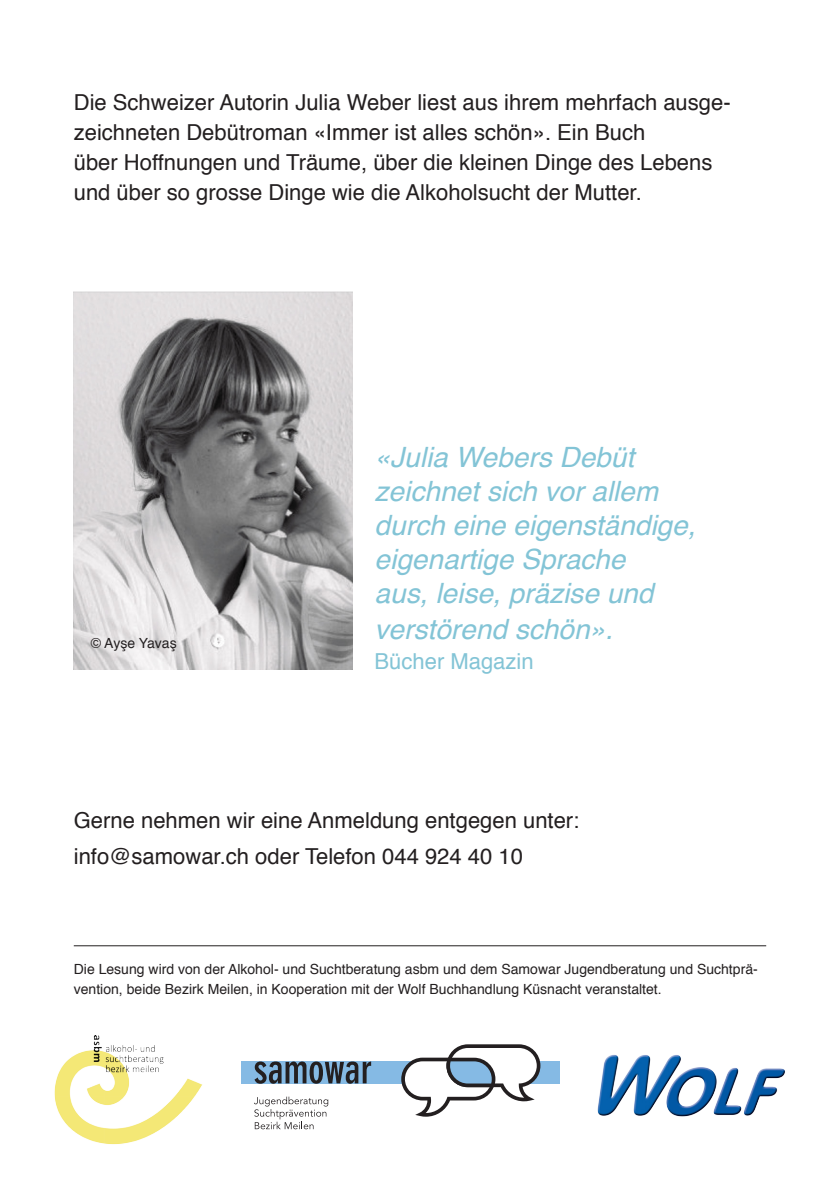
<style>
.page{position:relative;width:840px;height:1191px;background:#fff}
.page>*{position:absolute;margin:0;border:0;box-sizing:border-box;transform-origin:0 0}
.t1{font:italic 28px/34.4px "Helvetica";color:#83c4d6}
.t2{font:22px/30px "Helvetica";color:#231f20}
.t3{font:22px "Helvetica";color:#83c4d6}
.t4{font:14px/20px "Helvetica";color:#231f20}
</style>
<div class="page">
<div style="left:241px;top:1061px;width:318px;height:22px;background:#85bae4"></div>
<svg style="left:401px;top:1044px;width:139px;height:72px"></svg>
<svg style="left:254px;top:1096px;width:74px;height:33px"></svg>
<svg style="left:254px;top:1061px;width:117px;height:22px"></svg>
<img style="left:597px;top:1055px;width:188px;height:62px">
<hr style="left:74px;top:945px;width:691px;height:1px;background:#231f20">
<img style="left:74px;top:291px;width:278px;height:378px">
<img style="left:54px;top:1035px;width:149px;height:109px">
<p class="t2" style="left:74px;top:88px;width:658px">Die Schweizer Autorin Julia Weber liest aus ihrem mehrfach ausge&shy;zeichneten Debütroman «Immer ist alles schön». Ein Buch<br>über Hoffnungen und Träume, über die kleinen Dinge des Lebens und über so grosse Dinge wie die Alkoholsucht der Mutter.</p>
<p class="t4" style="left:91px;top:633px;width:87px">© Ayşe Yavaş</p>
<p class="t1" style="left:374px;top:441px;width:322px">«Julia Webers Debüt zeichnet sich vor allem durch eine eigenständige, eigenartige Sprache<br>aus, leise, präzise und verstörend schön».</p>
<p class="t3" style="left:374px;top:644px;width:160px">Bücher Magazin</p>
<p class="t2" style="left:74px;top:802px;width:507px;line-height:36px">Gerne nehmen wir eine Anmeldung entgegen unter: info@samowar.ch oder Telefon 044 924 40 10</p>
<p class="t4" style="left:74px;top:959px;width:685px">Die Lesung wird von der Alkohol- und Suchtberatung asbm und dem Samowar Jugendberatung und Suchtprä&shy;vention, beide Bezirk Meilen, in Kooperation mit der Wolf Buchhandlung Küsnacht veranstaltet.</p>
</div>
